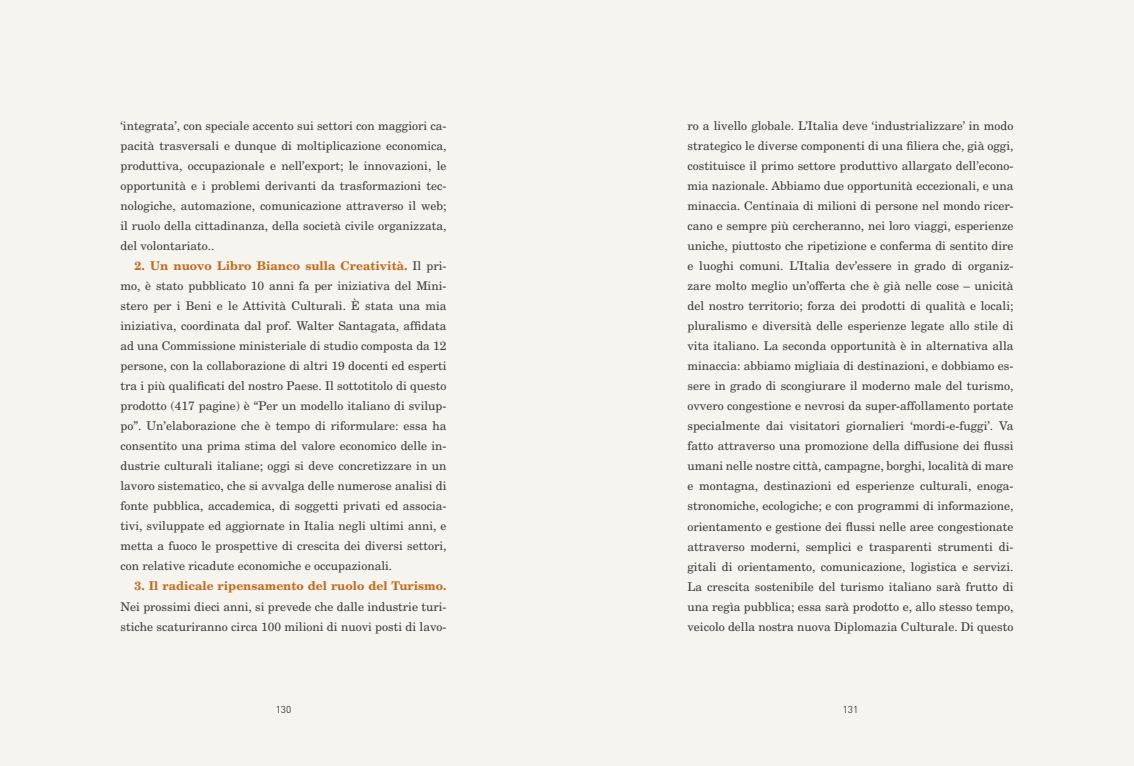
<style>
.page{position:relative;width:1134px;height:766px;background:#fff}
.page>*{position:absolute;margin:0;border:0;box-sizing:border-box;transform-origin:0 0}
.t1{font:12px/20px "New Century Schlbk";color:#3c3c3b;text-align:justify}
.t2{font:700 12px "New Century Schlbk";color:#c36718}
.t3{font:10px "DIN";color:#3c3c3b}
.s1{font-weight:700;color:#c36718}
</style>
<div class="page">
<div style="left:0;top:0;width:1134px;height:765px;background:#f6f4ef"></div>
<p class="t1" style="left:120px;top:115px;width:328px">‘integrata’, con speciale accento sui settori con maggiori ca&shy;pacità trasversali e dunque di moltiplicazione economica, produttiva, occupazionale e nell’export; le innovazioni, le opportunità e i problemi derivanti da trasformazioni tec&shy;nologiche, automazione, comunicazione attraverso il web; il ruolo della cittadinanza, della società civile organizzata, del volontariato..</p>
<p class="t1" style="left:120px;top:255px;width:328px;text-indent:14px"><span class="s1">2. Un nuovo Libro Bianco sulla Creatività.</span> Il pri&shy;mo, è stato pubblicato 10 anni fa per iniziativa del Mini&shy;stero per i Beni e le Attività Culturali. È stata una mia iniziativa, coordinata dal prof. Walter Santagata, affidata ad una Commissione ministeriale di studio composta da 12 persone, con la collaborazione di altri 19 docenti ed esperti tra i più qualificati del nostro Paese. Il sottotitolo di questo prodotto (417 pagine) è “Per un modello italiano di svilup&shy;po”. Un’elaborazione che è tempo di riformulare: essa ha consentito una prima stima del valore economico delle in&shy;dustrie culturali italiane; oggi si deve concretizzare in un lavoro sistematico, che si avvalga delle numerose analisi di fonte pubblica, accademica, di soggetti privati ed associa&shy;tivi, sviluppate ed aggiornate in Italia negli ultimi anni, e metta a fuoco le prospettive di crescita dei diversi settori, con relative ricadute economiche e occupazionali.</p>
<p class="t2" style="left:135px;top:578px;width:313px">3. Il radicale ripensamento del ruolo del Turismo.</p>
<p class="t1" style="left:120px;top:595px;width:328px">Nei prossimi dieci anni, si prevede che dalle industrie turi&shy;stiche scaturiranno circa 100 milioni di nuovi posti di lavo-</p>
<p class="t3" style="left:276px;top:703px;width:17px">130</p>
<p class="t1" style="left:687px;top:115px;width:328px">ro a livello globale. L’Italia deve ‘industrializzare’ in modo strategico le diverse componenti di una filiera che, già oggi, costituisce il primo settore produttivo allargato dell’econo&shy;mia nazionale. Abbiamo due opportunità eccezionali, e una minaccia. Centinaia di milioni di persone nel mondo ricer&shy;cano e sempre più cercheranno, nei loro viaggi, esperienze uniche, piuttosto che ripetizione e conferma di sentito dire e luoghi comuni. L’Italia dev’essere in grado di organiz&shy;zare molto meglio un’offerta che è già nelle cose – unicità del nostro territorio; forza dei prodotti di qualità e locali; pluralismo e diversità delle esperienze legate allo stile di vita italiano. La seconda opportunità è in alternativa alla minaccia: abbiamo migliaia di destinazioni, e dobbiamo es&shy;sere in grado di scongiurare il moderno male del turismo, ovvero congestione e nevrosi da super-affollamento portate specialmente dai visitatori giornalieri ‘mordi-e-fuggi’. Va fatto attraverso una promozione della diffusione dei flussi umani nelle nostre città, campagne, borghi, località di mare e montagna, destinazioni ed esperienze culturali, enoga&shy;stronomiche, ecologiche; e con programmi di informazione, orientamento e gestione dei flussi nelle aree congestionate attraverso moderni, semplici e trasparenti strumenti di&shy;gitali di orientamento, comunicazione, logistica e servizi.<br>La crescita sostenibile del turismo italiano sarà frutto di una regìa pubblica; essa sarà prodotto e, allo stesso tempo, veicolo della nostra nuova Diplomazia Culturale. Di questo</p>
<p class="t3" style="left:843px;top:703px;width:17px">131</p>
</div>
